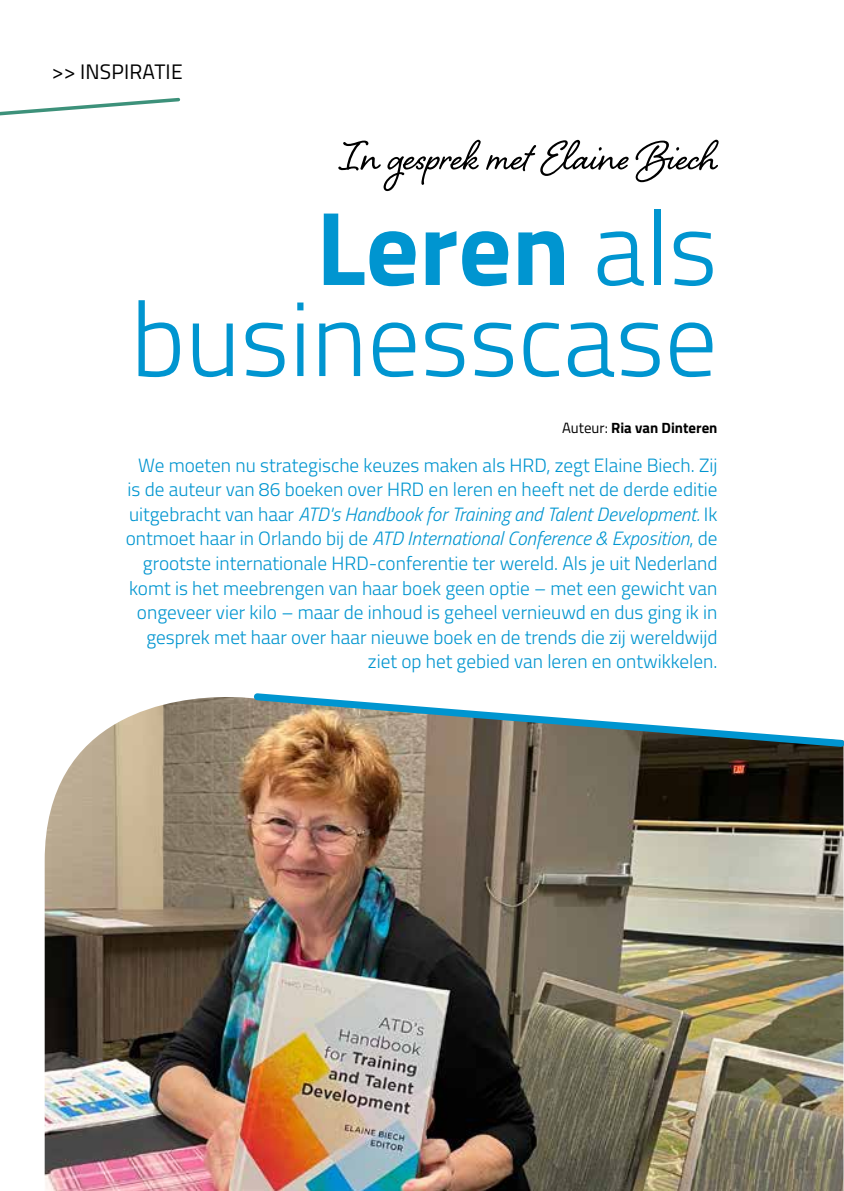
<style>
.page{position:relative;width:844px;height:1191px;background:#fff}
.page>*{position:absolute;margin:0;border:0;box-sizing:border-box;transform-origin:0 0}
.t1{font:300 105px/91px "Titillium Web";color:#0095d0;text-align:right}
.t2{font:52.5px "Shelby";color:#000}
.t3{font:21px "Titillium Web";letter-spacing:.01em;color:#000}
.t4{font:300 19.25px/24.5px "Titillium Web";color:#0095d0;text-align:right}
.t5{font:700 14.88px "Titillium Web";color:#000}
.s1{font-weight:700}
.s2{font-weight:400}
.s3{font-style:italic}
</style>
<div class="page">
<svg style="left:0;top:97px;width:181px;height:19px"></svg>
<img style="left:45px;top:697px;width:798px;height:494px">
<svg style="left:250px;top:693px;width:593px;height:58px"></svg>
<p class="t3" style="left:52px;top:56px;width:132px">&gt;&gt; INSPIRATIE</p>
<h2 class="t2" style="left:338px;top:120px;width:380px">In gesprek met Elaine Biech</h2>
<h1 class="t1" style="left:131px;top:198px;width:588px"><span class="s1">Leren</span> als businesscase</h1>
<p class="t5" style="left:562px;top:416px;width:157px"><span class="s2">Auteur:</span> Ria van Dinteren</p>
<p class="t4" style="left:126px;top:452px;width:593px">We moeten nu strategische keuzes maken als HRD, zegt Elaine Biech. Zij is de auteur van 86 boeken over HRD en leren en heeft net de derde editie uitgebracht van haar <span class="s3">ATD's Handbook for Training and Talent Development.</span> Ik ontmoet haar in Orlando bij de <span class="s3">ATD International Conference &amp; Exposition</span>, de grootste internationale HRD-conferentie ter wereld. Als je uit Nederland komt is het meebrengen van haar boek geen optie – met een gewicht van ongeveer vier kilo – maar de inhoud is geheel vernieuwd en dus ging ik in gesprek met haar over haar nieuwe boek en de trends die zij wereldwijd ziet op het gebied van leren en ontwikkelen.</p>
</div>
